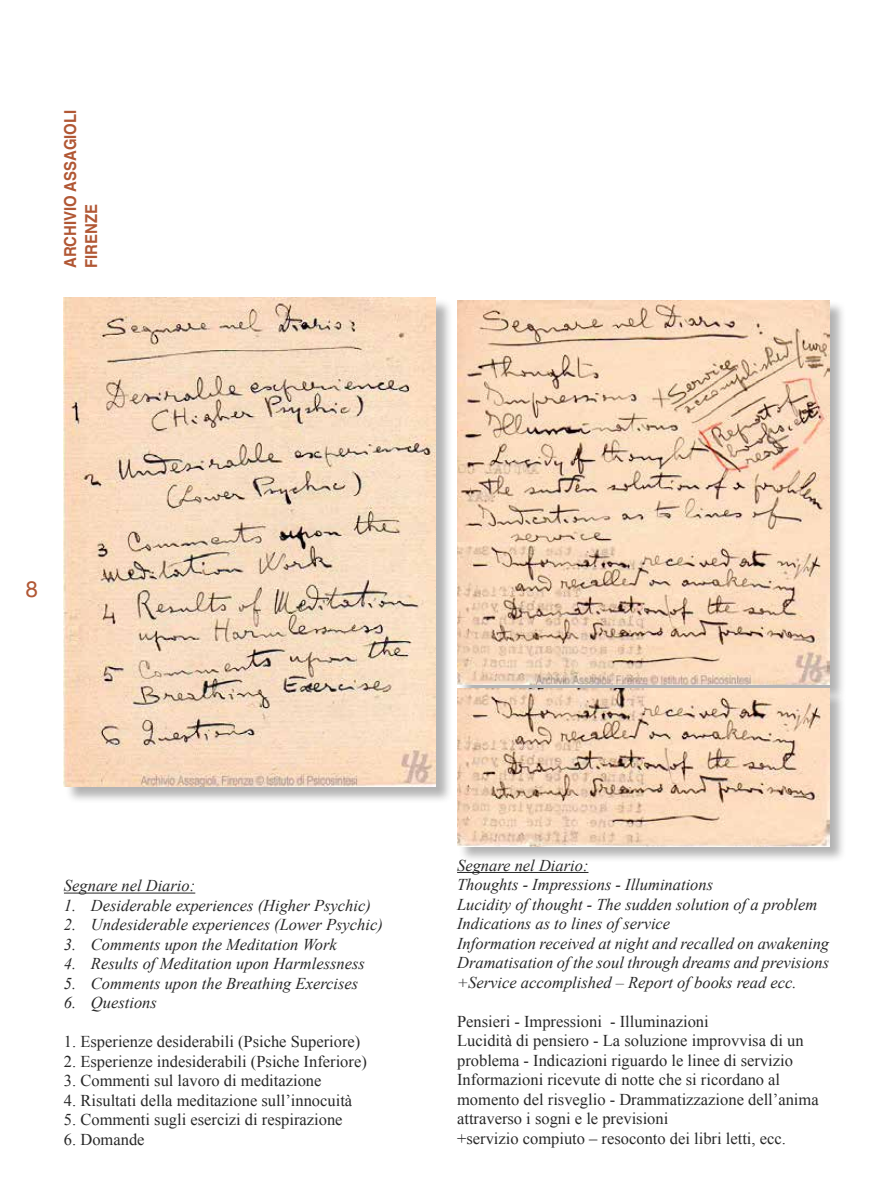
<style>
.page{position:relative;width:893px;height:1191px;background:#fff}
.page>*{position:absolute;margin:0;border:0;box-sizing:border-box;transform-origin:0 0}
.t1{font:22.5px "Helvetica Neue";color:#b15734}
.t2{font:16.5px/19.5px "Times New Roman";color:#282828}
.t3{font:italic 16.5px/19.5px "Times New Roman";color:#282828}
.t4{font:700 16.5px/21px "Helvetica";color:#b15734;scale:.9 1}
</style>
<div class="page">
<hr style="left:64px;top:892px;width:131px;height:1px;background:#282828">
<hr style="left:457px;top:872px;width:131px;height:1px;background:#282828">
<div style="left:458px;top:301px;width:388px;height:401px;background:#282828;opacity:.35"></div>
<img style="left:457px;top:300px;width:372px;height:385px">
<div style="left:458px;top:690px;width:388px;height:173px;background:#282828;opacity:.35"></div>
<img style="left:457px;top:689px;width:372px;height:157px">
<div style="left:65px;top:298px;width:388px;height:506px;background:#282828;opacity:.35"></div>
<img style="left:64px;top:298px;width:372px;height:489px">
<p class="t4" style="left:60px;top:268px;width:177px;rotate:-90deg">ARCHIVIO ASSAGIOLI<br>FIRENZE</p>
<h1 class="t1" style="left:26px;top:573px;width:14px">8</h1>
<p class="t3" style="left:64px;top:875px;width:133px">Segnare nel Diario:</p>
<p class="t3" style="left:64px;top:895px;width:308px">1. Desiderable experiences (Higher Psychic)</p>
<p class="t3" style="left:64px;top:914px;width:320px">2. Undesiderable experiences (Lower Psychic)</p>
<p class="t3" style="left:64px;top:934px;width:274px">3. Comments upon the Meditation Work</p>
<p class="t3" style="left:64px;top:953px;width:303px">4. Results of Meditation upon Harmlessness</p>
<p class="t3" style="left:64px;top:973px;width:296px">5. Comments upon the Breathing Exercises</p>
<p class="t3" style="left:64px;top:992px;width:94px">6. Questions</p>
<p class="t2" style="left:64px;top:1031px;width:298px">1. Esperienze desiderabili (Psiche Superiore)</p>
<p class="t2" style="left:64px;top:1051px;width:304px">2. Esperienze indesiderabili (Psiche Inferiore)</p>
<p class="t2" style="left:64px;top:1070px;width:259px">3. Commenti sul lavoro di meditazione</p>
<p class="t2" style="left:64px;top:1090px;width:290px">4. Risultati della meditazione sull’innocuità</p>
<p class="t2" style="left:64px;top:1109px;width:280px">5. Commenti sugli esercizi di respirazione</p>
<p class="t2" style="left:64px;top:1129px;width:82px">6. Domande</p>
<p class="t3" style="left:457px;top:855px;width:374px">Segnare nel Diario:<br>Thoughts - Impressions - Illuminations<br>Lucidity of thought - The sudden solution of a problem Indications as to lines of service<br>Information received at night and recalled on awakening Dramatisation of the soul through dreams and previsions +Service accomplished – Report of books read ecc.</p>
<p class="t2" style="left:457px;top:1011px;width:363px">Pensieri - Impressioni - Illuminazioni<br>Lucidità di pensiero - La soluzione improvvisa di un problema - Indicazioni riguardo le linee di servizio Informazioni ricevute di notte che si ricordano al momento del risveglio - Drammatizzazione dell’anima attraverso i sogni e le previsioni<br>+servizio compiuto – resoconto dei libri letti, ecc.</p>
</div>
